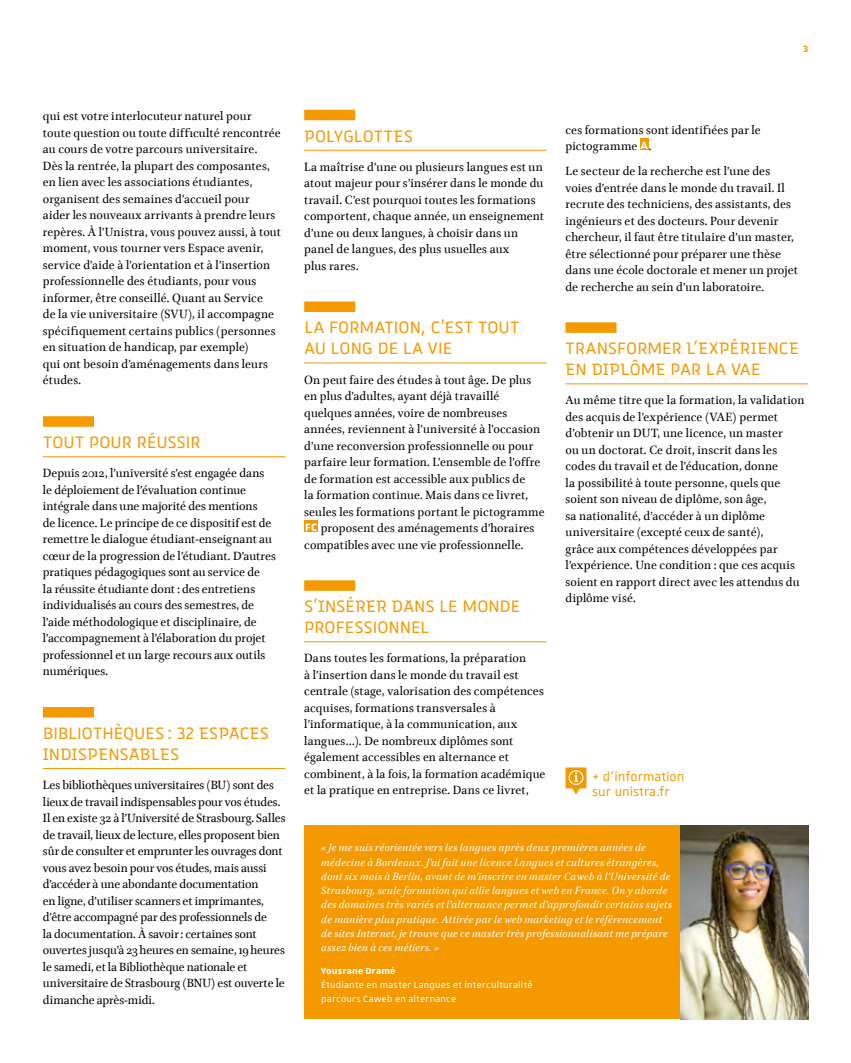
<style>
.page{position:relative;width:851px;height:1063px;background:#fff}
.page>*{position:absolute;margin:0;border:0;box-sizing:border-box;transform-origin:0 0}
.t1{font:22.5px/21px "Unistra 28 Regular";letter-spacing:.005em;color:#f49900}
.t2{font:16.5px/15px "Unistra 28 Regular";color:#f49900}
.t3{font:13.5px/16.5px "Brill";letter-spacing:.005em;color:#000}
.t4{font:italic 12px/14.2px "Brill";letter-spacing:.02em;color:#fff}
.t5{font:12px/14.2px "Unistra 28 Regular";letter-spacing:.015em;color:#fff}
.t6{font:12px "Unistra 20 Bold";letter-spacing:.015em;color:#fff}
.t7{font:12px "Unistra 20 Bold";color:#f49900}
.s1{font-family:"Unistra 20 Bold";font-size:14.25px;color:#fff}
</style>
<div class="page">
<div style="left:43px;top:416px;width:51px;height:11px;background:#f49900"></div>
<hr style="left:43px;top:456px;width:242px;height:1px;background:#f49900">
<div style="left:43px;top:707px;width:51px;height:11px;background:#f49900"></div>
<hr style="left:43px;top:768px;width:242px;height:1px;background:#f49900">
<div style="left:304px;top:110px;width:51px;height:10px;background:#f49900"></div>
<hr style="left:304px;top:150px;width:242px;height:1px;background:#f49900">
<div style="left:304px;top:302px;width:51px;height:10px;background:#f49900"></div>
<hr style="left:304px;top:363px;width:242px;height:1px;background:#f49900">
<div style="left:304px;top:580px;width:51px;height:11px;background:#f49900"></div>
<hr style="left:304px;top:642px;width:242px;height:1px;background:#f49900">
<div style="left:304px;top:521px;width:14px;height:11px;background:#f49900"></div>
<div style="left:304px;top:826px;width:504px;height:193px;background:#f49900"></div>
<div style="left:565px;top:322px;width:51px;height:11px;background:#f49900"></div>
<hr style="left:565px;top:384px;width:242px;height:1px;background:#f49900">
<div style="left:640px;top:139px;width:8px;height:11px;background:#f49900"></div>
<svg style="left:565px;top:767px;width:21px;height:27px"></svg>
<img style="left:680px;top:826px;width:128px;height:193px">
<p class="t7" style="left:803px;top:42px;width:7px">3</p>
<p class="t3" style="left:43px;top:109px;width:239px">qui est votre interlocuteur naturel pour toute question ou toute difficulté rencontrée au cours de votre parcours universitaire.<br>Dès la rentrée, la plupart des composantes, en lien avec les associations étudiantes, organisent des semaines d’accueil pour<br>aider les nouveaux arrivants à prendre leurs repères. À l’Unistra, vous pouvez aussi, à tout moment, vous tourner vers Espace avenir, service d’aide à l’orientation et à l’insertion professionnelle des étudiants, pour vous informer, être conseillé. Quant au Service<br>de la vie universitaire (SVU), il accompagne spécifiquement certains publics (personnes en situation de handicap, par exemple)<br>qui ont besoin d’aménagements dans leurs études.</p>
<h1 class="t1" style="left:43px;top:431px;width:159px">TOUT POUR RÉUSSIR</h1>
<p class="t3" style="left:43px;top:466px;width:234px">Depuis 2012, l’université s’est engagée dans le déploiement de l’évaluation continue intégrale dans une majorité des mentions<br>de licence. Le principe de ce dispositif est de remettre le dialogue étudiant-enseignant au cœur de la progression de l’étudiant. D’autres pratiques pédagogiques sont au service de<br>la réussite étudiante dont : des entretiens individualisés au cours des semestres, de l’aide méthodologique et disciplinaire, de l’accompagnement à l’élaboration du projet professionnel et un large recours aux outils numériques.</p>
<h1 class="t1" style="left:43px;top:722px;width:227px">BIBLIOTHÈQUES: 32 ESPACES<br>INDISPENSABLES</h1>
<p class="t3" style="left:43px;top:777px;width:244px">Les bibliothèques universitaires (BU) sont des lieux de travail indispensables pour vos études.<br>Il en existe 32 à l’Université de Strasbourg. Salles de travail, lieux de lecture, elles proposent bien sûr de consulter et emprunter les ouvrages dont vous avez besoin pour vos études, mais aussi d’accéder à une abondante documentation<br>en ligne, d’utiliser scanners et imprimantes, d’être accompagné par des professionnels de<br>la documentation. À savoir : certaines sont ouvertes jusqu’à 23 heures en semaine, 19 heures le samedi, et la Bibliothèque nationale et universitaire de Strasbourg (BNU) est ouverte le dimanche après-midi.</p>
<h1 class="t1" style="left:304px;top:125px;width:110px">POLYGLOTTES</h1>
<p class="t3" style="left:304px;top:159px;width:241px">La maîtrise d’une ou plusieurs langues est un atout majeur pour s’insérer dans le monde du travail. C’est pourquoi toutes les formations comportent, chaque année, un enseignement d’une ou deux langues, à choisir dans un panel de langues, des plus usuelles aux<br>plus rares.</p>
<h1 class="t1" style="left:304px;top:316px;width:216px">LA FORMATION, C’EST TOUT<br>AU LONG DE LA VIE</h1>
<p class="t3" style="left:304px;top:372px;width:242px">On peut faire des études à tout âge. De plus en plus d’adultes, ayant déjà travaillé quelques années, voire de nombreuses années, reviennent à l’université à l’occasion d’une reconversion professionnelle ou pour parfaire leur formation. L’ensemble de l’offre de formation est accessible aux publics de<br>la formation continue. Mais dans ce livret, seules les formations portant le pictogramme <span class="s1">FC</span> proposent des aménagements d’horaires compatibles avec une vie professionnelle.</p>
<h1 class="t1" style="left:304px;top:595px;width:217px">S’INSÉRER DANS LE MONDE<br>PROFESSIONNEL</h1>
<p class="t3" style="left:304px;top:651px;width:243px">Dans toutes les formations, la préparation<br>à l’insertion dans le monde du travail est centrale (stage, valorisation des compétences acquises, formations transversales à l’informatique, à la communication, aux langues…). De nombreux diplômes sont également accessibles en alternance et combinent, à la fois, la formation académique et la pratique en entreprise. Dans ce livret,</p>
<p class="t3" style="left:565px;top:122px;width:197px">ces formations sont identifiées par le pictogramme <span class="s1">A</span>.</p>
<p class="t3" style="left:565px;top:163px;width:234px">Le secteur de la recherche est l’une des voies d’entrée dans le monde du travail. Il recrute des techniciens, des assistants, des ingénieurs et des docteurs. Pour devenir chercheur, il faut être titulaire d’un master, être sélectionné pour préparer une thèse dans une école doctorale et mener un projet de recherche au sein d’un laboratoire.</p>
<h1 class="t1" style="left:565px;top:337px;width:235px">TRANSFORMER L’EXPÉRIENCE<br>EN DIPLÔME PAR LA VAE</h1>
<p class="t3" style="left:565px;top:393px;width:240px">Au même titre que la formation, la validation des acquis de l’expérience (VAE) permet d’obtenir un DUT, une licence, un master<br>ou un doctorat. Ce droit, inscrit dans les codes du travail et de l’éducation, donne<br>la possibilité à toute personne, quels que soient son niveau de diplôme, son âge,<br>sa nationalité, d’accéder à un diplôme universitaire (excepté ceux de santé),<br>grâce aux compétences développées par l’expérience. Une condition : que ces acquis soient en rapport direct avec les attendus du diplôme visé.</p>
<p class="t2" style="left:592px;top:768px;width:94px">+ d’information sur unistra.fr</p>
<p class="t4" style="left:321px;top:841px;width:352px">« Je me suis réorientée vers les langues après deux premières années de médecine à Bordeaux. J’ai fait une licence Langues et cultures étrangères, dont six mois à Berlin, avant de m’inscrire en master Caweb à l’Université de Strasbourg, seule formation qui allie langues et web en France. On y aborde des domaines très variés et l’alternance permet d’approfondir certains sujets de manière plus pratique. Attirée par le web marketing et le référencement de sites Internet, je trouve que ce master très professionnalisant me prépare assez bien à ces métiers. »</p>
<p class="t6" style="left:321px;top:964px;width:76px">Yousrane Dramé</p>
<p class="t5" style="left:321px;top:978px;width:213px">Étudiante en master Langues et interculturalité parcours Caweb en alternance</p>
</div>
